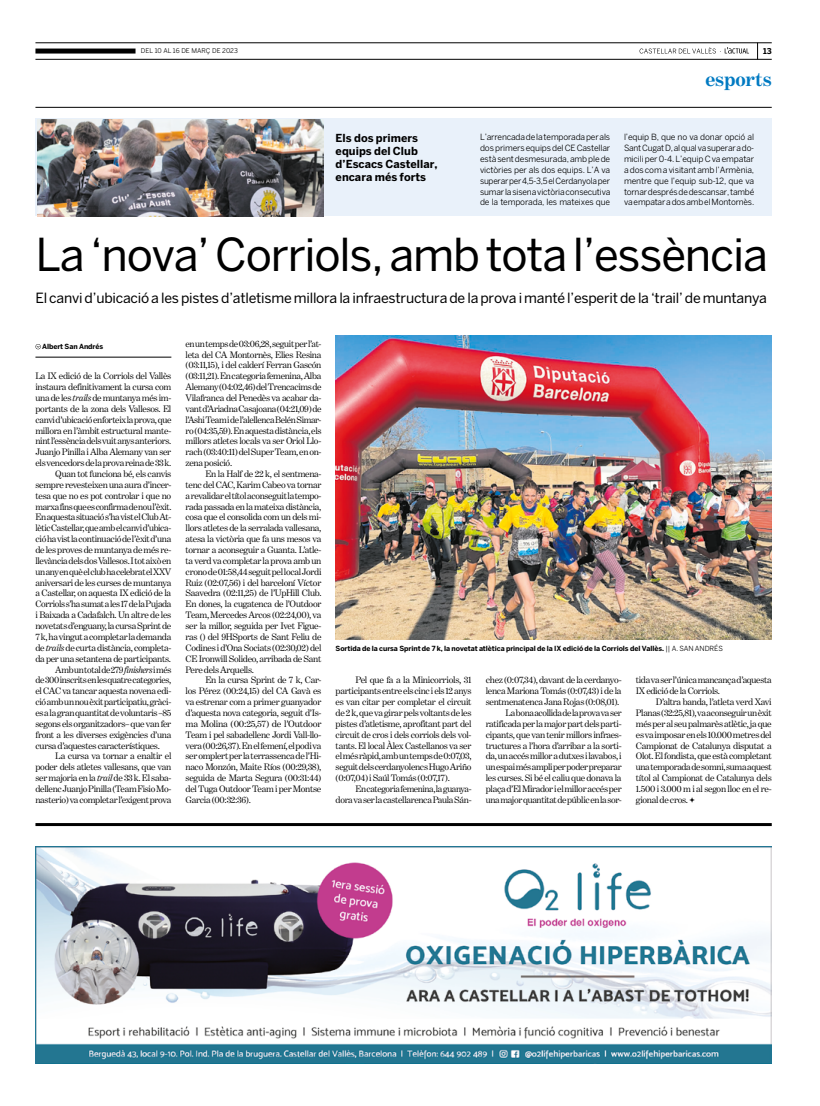
<style>
.page{position:relative;width:820px;height:1106px;background:#fff}
.page>*{position:absolute;margin:0;border:0;box-sizing:border-box;transform-origin:0 0}
.t1{font:45px "Benton Sans";letter-spacing:-.025em;color:#000}
.t2{font:700 20px "Benton Modern One";letter-spacing:-.005em;color:#007ac2}
.t3{font:14px "Benton Sans";letter-spacing:-.015em;color:#000}
.t4{font:700 11px/13px "Benton Sans";color:#000}
.t5{font:9.5px/10.9px "Benton Modern One";letter-spacing:-.03em;color:#000;text-align:justify}
.t6{font:8.5px/10.9px "Benton Sans";letter-spacing:-.02em;color:#000;text-align:justify}
.t7{font:700 8px "Benton Sans";color:#000}
.t8{font:700 7px "Benton Sans";letter-spacing:-.01em;color:#000}
.t9{font:6.5px "Benton Sans";letter-spacing:.005em;color:#000}
.s1{font-style:italic}
.s2{font-weight:400}
</style>
<div class="page">
<svg style="left:757px;top:44px;width:1px;height:15px"></svg>
<svg style="left:639px;top:47px;width:109px;height:7px"></svg>
<hr style="left:35px;top:107px;width:736px;height:1px;background:#000">
<hr style="left:35px;top:43px;width:736px;height:1px;background:#000">
<hr style="left:35px;top:59px;width:736px;height:1px;background:#000">
<div style="left:35px;top:49px;width:100px;height:5px;background:#000"></div>
<img style="left:35px;top:846px;width:736px;height:217px">
<hr style="left:35px;top:823px;width:736px;height:3px;background:#000">
<img style="left:335px;top:336px;width:436px;height:304px">
<svg style="left:35px;top:344px;width:6px;height:5px"></svg>
<hr style="left:35px;top:357px;width:136px;height:1px;background:#000">
<div style="left:35px;top:119px;width:736px;height:97px;background:#e9f1fa"></div>
<img style="left:37px;top:119px;width:286px;height:98px">
<svg style="left:689px;top:797px;width:5px;height:5px"></svg>
<p class="t9" style="left:141px;top:47px;width:98px">DEL 10 AL 16 DE MARÇ DE 2023</p>
<p class="t7" style="left:762px;top:46px;width:10px">13</p>
<h2 class="t2" style="left:705px;top:68px;width:68px">esports</h2>
<p class="t4" style="left:335px;top:132px;width:103px">Els dos primers equips del Club d’Escacs Castellar, encara més forts</p>
<p class="t6" style="left:480px;top:132px;width:132px">L’arrencada de la temporada per als dos primers equips del CE Castellar està sent desmesurada, amb ple de victòries per als dos equips. L’A va superar per 4,5-3,5 el Cerdanyola per sumar la sisena victòria consecutiva de la temporada, les mateixes que</p>
<p class="t6" style="left:623px;top:132px;width:132px">l’equip B, que no va donar opció al Sant Cugat D, al qual va superar a do&shy;micili per 0-4. L’equip C va empatar a dos com a visitant amb l’Armènia, mentre que l’equip sub-12, que va tornar després de descansar, també va empatar a dos amb el Montornès.</p>
<h1 class="t1" style="left:35px;top:228px;width:733px">La ‘nova’ Corriols, amb tota l’essència</h1>
<h3 class="t3" style="left:35px;top:289px;width:732px">El canvi d’ubicació a les pistes d’atletisme millora la infraestructura de la prova i manté l’esperit de la ‘trail’ de muntanya</h3>
<p class="t5" style="left:185px;top:338px;width:137px">en un temps de 03:06,28, seguit per l’at&shy;leta del CA Montornès, Elies Resina (03:11,15), i del calderí Ferran Gascón (03:11,21). En categoria femenina, Alba Alemany (04:02,46) del Trencacims de Vilafranca del Penedès va acabar da&shy;vant d’Ariadna Casajoana (04:21,09) de l’Ashi Team i de l’alellenca Belén Simar&shy;ro (04:35,59). En aquesta distància, els millors atletes locals va ser Oriol Llo&shy;rach (03:40:11) del Super Team, en on&shy;zena posició.</p>
<p class="t5" style="left:185px;top:468px;width:137px;text-indent:20px">En la Half de 22 k, el sentmena&shy;tenc del CAC, Karim Cabeo va tornar a revalidar el títol aconseguit la tempo&shy;rada passada en la mateixa distància, cosa que el consolida com un dels mi&shy;llors atletes de la serralada vallesana, atesa la victòria que fa uns mesos va tornar a aconseguir a Guanta. L’atle&shy;ta verd va completar la prova amb un crono de 01:58,44 seguit pel local Jordi Ruiz (02:07,56) i del barceloní Víctor Saavedra (02:11,25) de l’UpHill Club.<br>En dones, la cugatenca de l’Outdoor Team, Mercedes Arcos (02:24,00), va ser la millor, seguida per Ivet Figue&shy;ras () del 9HSports de Sant Feliu de Codines i d’Ona Sociats (02:30,02) del CE Ironwill Solideo, arribada de Sant Pere dels Arquells.</p>
<p class="t5" style="left:185px;top:674px;width:137px;text-indent:20px">En la cursa Sprint de 7 k, Car&shy;los Pérez (00:24,15) del CA Gavà es va estrenar com a primer guanyador d’aquesta nova categoria, seguit d’Is&shy;ma Molina (00:25,57) de l’Outdoor Team i pel sabadellenc Jordi Vall-llo&shy;vera (00:26,37). En el femení, el podi va ser omplert per la terrassenca de l’Hi&shy;naco Monzón, Maite Ríos (00:29,38), seguida de Marta Segura (00:31:44) del Tuga Outdoor Team i per Montse Garcia (00:32:36).</p>
<p class="t8" style="left:42px;top:342px;width:63px">Albert San Andrés</p>
<p class="t5" style="left:35px;top:370px;width:137px">La IX edició de la Corriols del Vallès</p>
<p class="t5" style="left:35px;top:381px;width:137px">instaura definitivament la cursa com</p>
<p class="t5" style="left:35px;top:392px;width:137px">una de les <span class="s1">trails</span> de muntanya més im-</p>
<p class="t5" style="left:35px;top:403px;width:137px">portants de la zona dels Vallesos. El</p>
<p class="t5" style="left:35px;top:414px;width:137px">canvi d’ubicació enforteix la prova, que</p>
<p class="t5" style="left:35px;top:425px;width:137px">millora en l’àmbit estructural mante-</p>
<p class="t5" style="left:35px;top:436px;width:137px">nint l’essència dels vuit anys anteriors.</p>
<p class="t5" style="left:35px;top:446px;width:137px">Juanjo Pinilla i Alba Alemany van ser</p>
<p class="t5" style="left:35px;top:457px;width:137px">els vencedors de la prova reina de 33 k.</p>
<p class="t5" style="left:55px;top:468px;width:117px">Quan tot funciona bé, els canvis</p>
<p class="t5" style="left:35px;top:479px;width:137px">sempre revesteixen una aura d’incer-</p>
<p class="t5" style="left:35px;top:490px;width:137px">tesa que no es pot controlar i que no</p>
<p class="t5" style="left:35px;top:501px;width:137px">marxa fins que es confirma de nou l’èxit.</p>
<p class="t5" style="left:35px;top:512px;width:137px">En aquesta situació s’ha vist el Club At-</p>
<p class="t5" style="left:35px;top:522px;width:137px">lètic Castellar, que amb el canvi d’ubica-</p>
<p class="t5" style="left:35px;top:533px;width:137px">ció ha vist la continuació de l’èxit d’una</p>
<p class="t5" style="left:35px;top:544px;width:137px">de les proves de muntanya de més re-</p>
<p class="t5" style="left:35px;top:555px;width:137px">llevància dels dos Vallesos. I tot això en</p>
<p class="t5" style="left:35px;top:566px;width:137px">un any en què el club ha celebrat el XXV</p>
<p class="t5" style="left:35px;top:577px;width:137px">aniversari de les curses de muntanya</p>
<p class="t5" style="left:35px;top:588px;width:137px">a Castellar, on aquesta IX edició de la</p>
<p class="t5" style="left:35px;top:598px;width:137px">Corriols s’ha sumat a les 17 de la Pujada</p>
<p class="t5" style="left:35px;top:609px;width:137px">i Baixada a Cadafalch. Un altre de les</p>
<p class="t5" style="left:35px;top:620px;width:137px">novetats d’enguany, la cursa Sprint de</p>
<p class="t5" style="left:35px;top:631px;width:137px">7 k, ha vingut a completar la demanda</p>
<p class="t5" style="left:35px;top:642px;width:137px">de <span class="s1">trails</span> de curta distància, completa-</p>
<p class="t5" style="left:35px;top:653px;width:137px">da per una setantena de participants.</p>
<p class="t5" style="left:55px;top:663px;width:117px">Amb un total de 279 <span class="s1">finishers</span> i més</p>
<p class="t5" style="left:35px;top:674px;width:137px">de 300 inscrits en les quatre categories,</p>
<p class="t5" style="left:35px;top:685px;width:137px">el CAC va tancar aquesta novena edi-</p>
<p class="t5" style="left:35px;top:696px;width:137px">ció amb un nou èxit participatiu, gràci-</p>
<p class="t5" style="left:35px;top:707px;width:137px">es a la gran quantitat de voluntaris –85</p>
<p class="t5" style="left:35px;top:718px;width:137px">segons els organitzadors– que van fer</p>
<p class="t5" style="left:35px;top:729px;width:137px">front a les diverses exigències d’una</p>
<p class="t5" style="left:35px;top:739px;width:126px">cursa d’aquestes característiques.</p>
<p class="t5" style="left:55px;top:750px;width:118px">La cursa va tornar a enaltir el</p>
<p class="t5" style="left:35px;top:761px;width:137px">poder dels atletes vallesans, que van</p>
<p class="t5" style="left:35px;top:772px;width:137px">ser majoria en la <span class="s1">trail</span> de 33 k. El saba-</p>
<p class="t5" style="left:35px;top:783px;width:137px">dellenc Juanjo Pinilla (Team Fisio Mo-</p>
<p class="t5" style="left:35px;top:794px;width:137px">nasterio) va completar l’exigent prova</p>
<p class="t8" style="left:335px;top:644px;width:388px">Sortida de la cursa Sprint de 7 k, la novetat atlètica principal de la IX edició de la Corriols del Vallès. <span class="s2">|| A. SAN ANDRÉS</span></p>
<p class="t5" style="left:335px;top:674px;width:137px;text-indent:20px">Pel que fa a la Minicorriols, 31 participants entre els cinc i els 12 anys es van citar per completar el circuit de 2 k, que va girar pels voltants de les pistes d’atletisme, aprofitant part del circuit de cros i dels corriols dels vol&shy;tants. El local Àlex Castellanos va ser el més ràpid, amb un temps de 0:07,03, seguit dels cerdanyolencs Hugo Ariño (0:07,04) i Saúl Tomás (0:07,17).</p>
<p class="t5" style="left:335px;top:783px;width:137px;text-align:right">En categoria femenina, la guanya-<br>dora va ser la castellarenca Paula Sán-</p>
<p class="t5" style="left:485px;top:674px;width:137px;text-align:right">chez (0:07,34), davant de la cerdanyo&shy;lenca Mariona Tomás (0:07,43) i de la sentmenatenca Jana Rojas (0:08,01).<br>La bona acollida de la prova va ser ratificada per la major part dels parti&shy;cipants, que van tenir millors infraes&shy;tructures a l’hora d’arribar a la sorti&shy;da, un accés millor a dutxes i lavabos, i un espai més ampli per poder preparar les curses. Si bé el caliu que donava la plaça d’El Mirador i el millor accés per una major quantitat de públic en la sor-</p>
<p class="t5" style="left:635px;top:674px;width:137px">tida va ser l’única mancança d’aquesta<br>IX edició de la Corriols.</p>
<p class="t5" style="left:635px;top:696px;width:137px;text-indent:20px">D’altra banda, l’atleta verd Xavi Planas (32:25,81), va aconseguir un èxit més per al seu palmarès atlètic, ja que es va imposar en els 10.000 metres del Campionat de Catalunya disputat a Olot. El fondista, que està completant una temporada de somni, suma aquest títol al Campionat de Catalunya dels 1.500 i 3.000 m i al segon lloc en el re&shy;gional de cros.</p>
</div>
